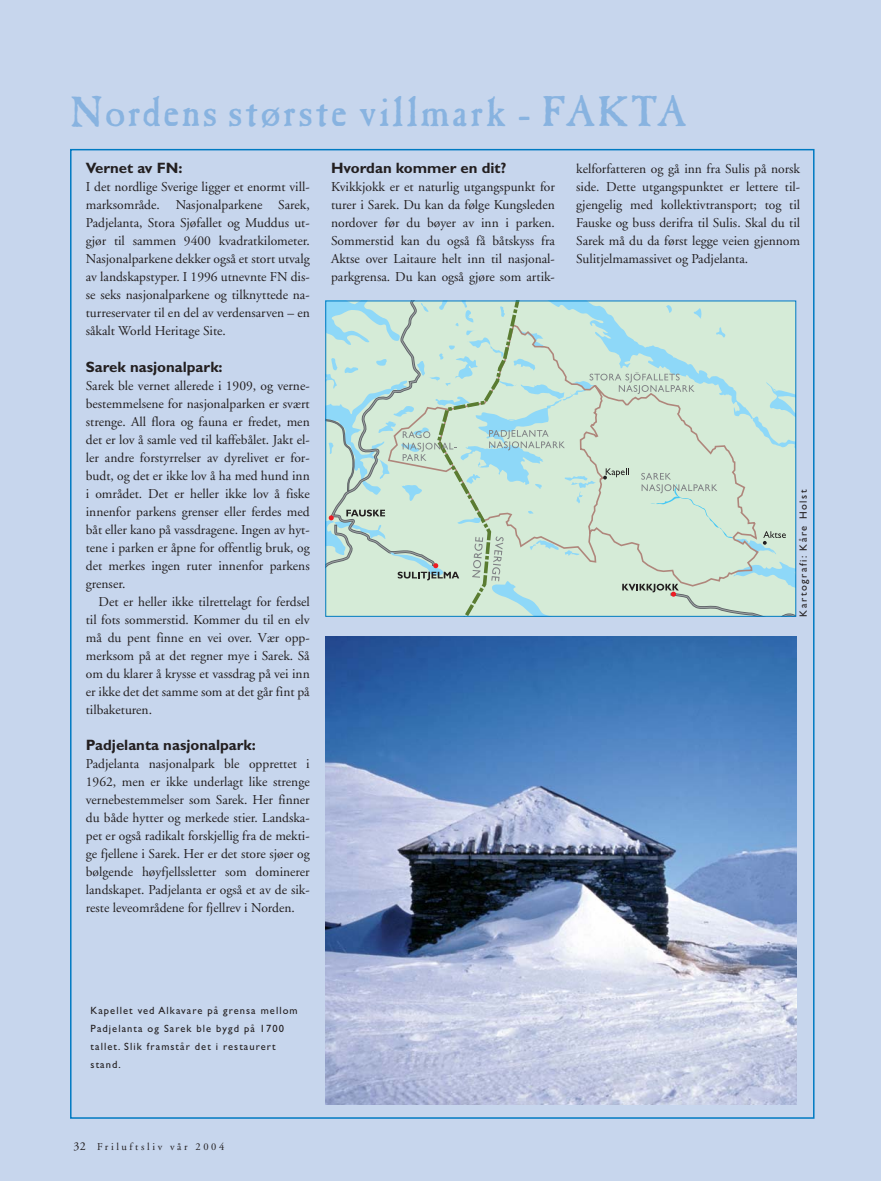
<style>
.page{position:relative;width:881px;height:1181px;background:#c7d6ed}
.page>*{position:absolute;margin:0;border:0;box-sizing:border-box;transform-origin:0 0}
.t1{font:45px "Caslon Antique Rgl";letter-spacing:.045em;color:#88b3e0}
.t2{font:700 15px "Gill Sans";color:#231f20}
.t3{font:13.5px/18px "Adobe Garamond";color:#231f20;text-align:justify}
.t4{font:10.5px/18px "Gill Sans";letter-spacing:.1em;color:#231f20}
.t5{font:10.5px "Adobe Garamond";letter-spacing:.25em;color:#231f20}
.t6{font:10.5px "Gill Sans";letter-spacing:.15em;color:#231f20}
.s1{font-size:12px}
</style>
<div class="page">
<img style="left:325px;top:637px;width:471px;height:467px">
<svg style="left:327px;top:302px;width:467px;height:313px;background:#c9e3d5"></svg>
<div style="left:325px;top:300px;width:471px;height:317px;border:1px solid #007ac2"></div>
<h1 class="t1" style="left:71px;top:96px;width:618px">Nordens største villmark - FAKTA</h1>
<p class="t2" style="left:86px;top:163px;width:98px">Vernet av FN:</p>
<p class="t3" style="left:86px;top:179px;width:225px">I det nordlige Sverige ligger et enormt vill&shy;marksområde. Nasjonalparkene Sarek, Padjelanta, Stora Sjøfallet og Muddus ut&shy;gjør til sammen 9400 kvadratkilometer.<br>Nasjonalparkene dekker også et stort utvalg av landskapstyper. I 1996 utnevnte FN dis&shy;se seks nasjonalparkene og tilknyttede na&shy;turreservater til en del av verdensarven – en såkalt World Heritage Site.</p>
<p class="t2" style="left:86px;top:361px;width:138px">Sarek nasjonalpark:</p>
<p class="t3" style="left:86px;top:377px;width:225px">Sarek ble vernet allerede i 1909, og verne&shy;bestemmelsene for nasjonalparken er svært strenge. All flora og fauna er fredet, men det er lov å samle ved til kaffebålet. Jakt el&shy;ler andre forstyrrelser av dyrelivet er for&shy;budt, og det er ikke lov å ha med hund inn i området. Det er heller ikke lov å fiske innenfor parkens grenser eller ferdes med båt eller kano på vassdragene. Ingen av hyt&shy;tene i parken er åpne for offentlig bruk, og det merkes ingen ruter innenfor parkens grenser.</p>
<p class="t3" style="left:86px;top:593px;width:225px;text-indent:13px">Det er heller ikke tilrettelagt for ferdsel til fots sommerstid. Kommer du til en elv må du pent finne en vei over. Vær opp&shy;merksom på at det regner mye i Sarek. Så om du klarer å krysse et vassdrag på vei inn er ikke det det samme som at det går fint på tilbaketuren.</p>
<p class="t2" style="left:86px;top:739px;width:172px">Padjelanta nasjonalpark:</p>
<p class="t3" style="left:86px;top:755px;width:225px">Padjelanta nasjonalpark ble opprettet i 1962, men er ikke underlagt like strenge vernebestemmelser som Sarek. Her finner du både hytter og merkede stier. Landska&shy;pet er også radikalt forskjellig fra de mekti&shy;ge fjellene i Sarek. Her er det store sjøer og bølgende høyfjellssletter som dominerer landskapet. Padjelanta er også et av de sik&shy;reste leveområdene for fjellrev i Norden.</p>
<p class="t2" style="left:331px;top:163px;width:177px">Hvordan kommer en dit?</p>
<p class="t3" style="left:331px;top:179px;width:225px">Kvikkjokk er et naturlig utgangspunkt for turer i Sarek. Du kan da følge Kungsleden nordover før du bøyer av inn i parken.<br>Sommerstid kan du også få båtskyss fra Aktse over Laitaure helt inn til nasjonal&shy;parkgrensa. Du kan også gjøre som artik-</p>
<p class="t3" style="left:576px;top:161px;width:225px">kelforfatteren og gå inn fra Sulis på norsk side. Dette utgangspunktet er lettere til&shy;gjengelig med kollektivtransport; tog til Fauske og buss derifra til Sulis. Skal du til Sarek må du da først legge veien gjennom Sulitjelmamassivet og Padjelanta.</p>
<p class="t6" style="left:799px;top:617px;width:128px;rotate:-90deg">Kartografi: Kåre Holst</p>
<p class="t4" style="left:91px;top:1003px;width:208px">Kapellet ved Alkavare på grensa mellom<br>Padjelanta og Sarek ble bygd på 1700 tallet. Slik framstår det i restaurert stand.</p>
<p class="t5" style="left:74px;top:1142px;width:152px"><span class="s1">32</span> Friluftsliv vår 2004</p>
</div>
